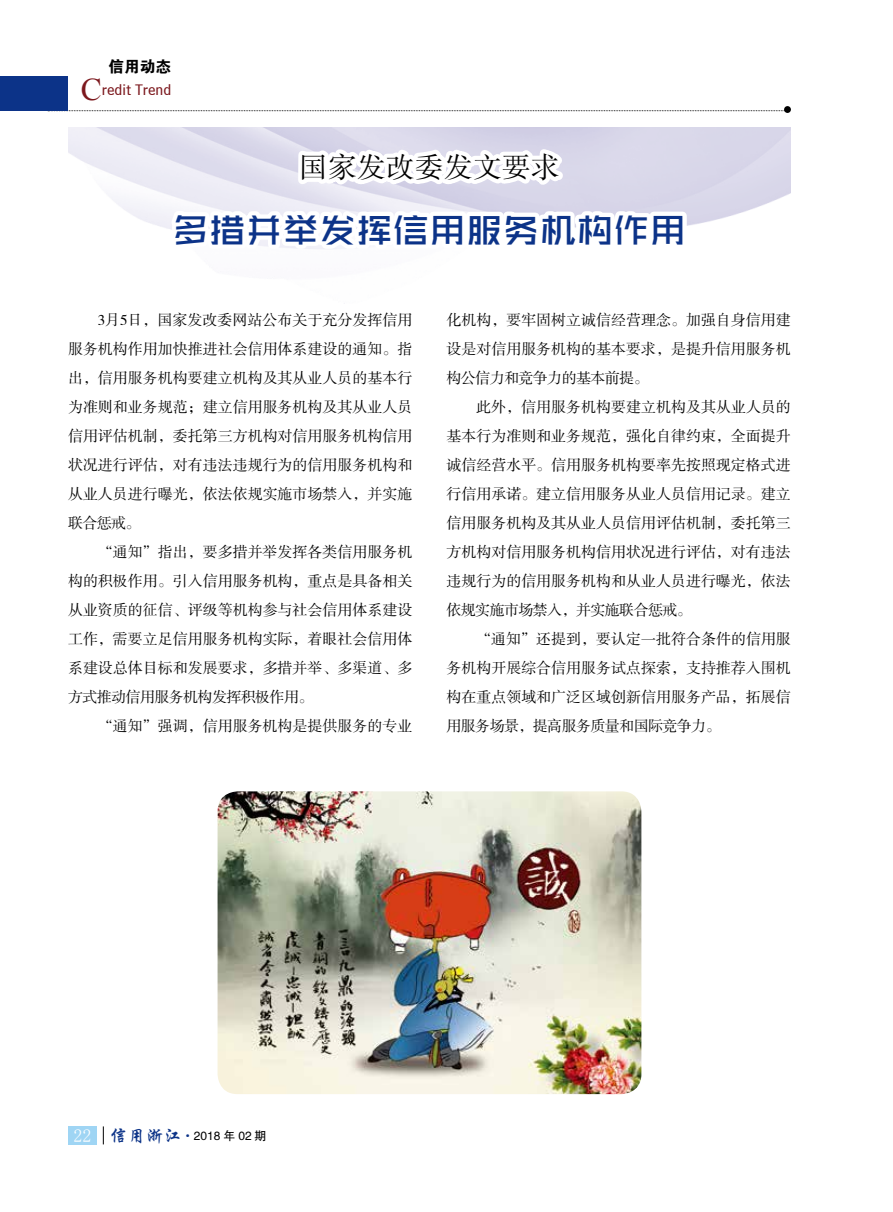
<style>
.page{position:relative;width:893px;height:1212px;background:#fff}
.page>*{position:absolute;margin:0;border:0;box-sizing:border-box;transform-origin:0 0}
.t1{font:36px "REEJI Big Young Bold GB2.0";letter-spacing:.02em;color:#0c3388}
.t2{font:28.5px "FZSSK GBK1 0";letter-spacing:.02em;color:#000}
.t3{font:15.75px "Bell Centennial BT Sub Caption";color:#7c181d}
.t4{font:15.75px "FZDHTK GBK1 0";color:#000}
.t5{font:15px/29px "FZSSK GBK1 0";color:#000;text-align:justify}
.t6{font:12px "FZHTK GBK1 0";color:#000}
.s1{font-family:"Times New Roman";font-size:31.5px}
.s2{font-family:"Sim Sun";font-size:18px;color:#fff}
.s3{font-family:"FZXKK GBK1 0";font-size:18px;color:#0c3388}
.s4{font-family:"Sim Sun";color:#0c3388}
</style>
<div class="page">
<div style="left:68px;top:1126px;width:29px;height:18px;background:#9fd5f4"></div>
<svg style="left:103px;top:1126px;width:1px;height:18px"></svg>
<div style="left:784px;top:106px;width:7px;height:7px;background:#000;border-radius:50%"></div>
<div style="left:0;top:76px;width:68px;height:35px;background:#0c3388"></div>
<img style="left:111px;top:128px;width:680px;height:99px">
<svg style="left:48px;top:109px;width:740px;height:84px"></svg>
<svg style="left:164px;top:204px;width:527px;height:45px"></svg>
<img style="left:218px;top:791px;width:423px;height:303px">
<p class="t4" style="left:108px;top:58px;width:64px">信用动态</p>
<p class="t3" style="left:81px;top:80px;width:92px"><span class="s1">C</span>redit Trend</p>
<h2 class="t2" style="left:299px;top:152px;width:263px">国家发改委发文要求</h2>
<h1 class="t1" style="left:173px;top:211px;width:515px">多措并举发挥信用服务机构作用</h1>
<p class="t5" style="left:68px;top:306px;width:346px;text-indent:30px">3月5日，国家发改委网站公布关于充分发挥信用服务机构作用加快推进社会信用体系建设的通知。指出，信用服务机构要建立机构及其从业人员的基本行为准则和业务规范；建立信用服务机构及其从业人员信用评估机制，委托第三方机构对信用服务机构信用状况进行评估，对有违法违规行为的信用服务机构和从业人员进行曝光，依法依规实施市场禁入，并实施联合惩戒。</p>
<p class="t5" style="left:68px;top:538px;width:346px;text-indent:30px">“通知”指出，要多措并举发挥各类信用服务机构的积极作用。引入信用服务机构，重点是具备相关从业资质的征信、评级等机构参与社会信用体系建设工作，需要立足信用服务机构实际，着眼社会信用体系建设总体目标和发展要求，多措并举、多渠道、多方式推动信用服务机构发挥积极作用。</p>
<p class="t5" style="left:98px;top:712px;width:316px">“通知”强调，信用服务机构是提供服务的专业</p>
<p class="t5" style="left:446px;top:306px;width:346px">化机构，要牢固树立诚信经营理念。加强自身信用建设是对信用服务机构的基本要求，是提升信用服务机构公信力和竞争力的基本前提。</p>
<p class="t5" style="left:446px;top:393px;width:346px;text-indent:30px">此外，信用服务机构要建立机构及其从业人员的基本行为准则和业务规范，强化自律约束，全面提升诚信经营水平。信用服务机构要率先按照现定格式进行信用承诺。建立信用服务从业人员信用记录。建立信用服务机构及其从业人员信用评估机制，委托第三方机构对信用服务机构信用状况进行评估，对有违法违规行为的信用服务机构和从业人员进行曝光，依法依规实施市场禁入，并实施联合惩戒。</p>
<p class="t5" style="left:446px;top:625px;width:346px;text-indent:30px">“通知”还提到，要认定一批符合条件的信用服务机构开展综合信用服务试点探索，支持推荐入围机构在重点领域和广泛区域创新信用服务产品，拓展信用服务场景，提高服务质量和国际竞争力。</p>
<p class="t6" style="left:73px;top:1129px;width:195px"><span class="s2">22</span> <span class="s3">信用浙江</span><span class="s4">·</span>2018 年 02 期</p>
</div>
